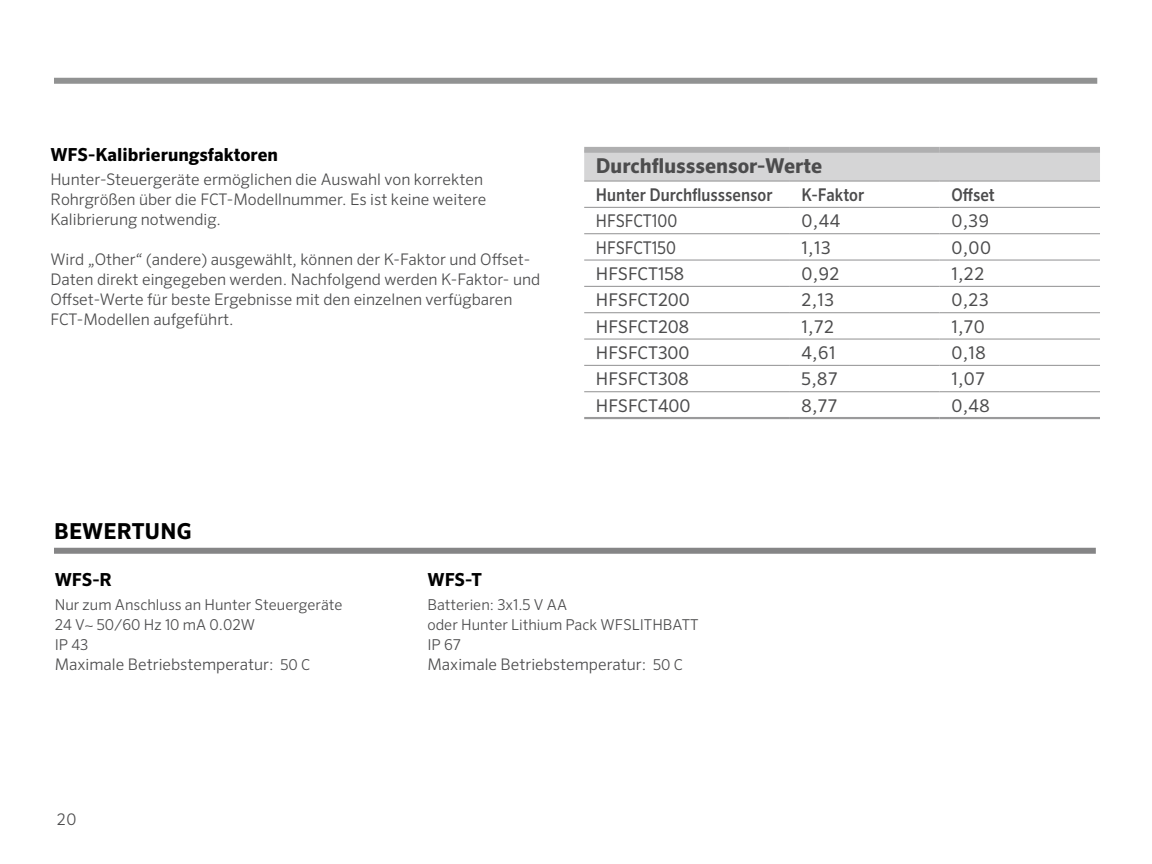
<style>
.page{position:relative;width:1152px;height:864px;background:#fff}
.page>*{position:absolute;margin:0;border:0;box-sizing:border-box;transform-origin:0 0}
.t1{font:700 22px "Sero Pro";letter-spacing:.01em;color:#000}
.t2{font:700 20.6px "Sero Pro";color:#4c4c4d}
.t3{font:700 18px "Sero Pro";color:#000}
.t4{font:17.6px "Sero Pro";color:#4c4c4d}
.t5{font:500 17.6px "Sero Pro";color:#4c4c4d;scale:.9 1}
.t6{font:17.6px "Sero Pro";color:#4c4c4d;scale:.9 1}
.t7{font:300 16px/20px "Sero Pro";color:#4c4c4d}
.t8{font:300 15px/20px "Sero Pro";color:#4c4c4d}
.s1{font-size:15px}
</style>
<div class="page">
<div style="left:584px;top:153px;width:516px;height:27px;background:#d5d5d6"></div>
<hr style="left:584px;top:180px;width:206px;height:2px;background:#9a9a9b">
<hr style="left:790px;top:180px;width:150px;height:2px;background:#9a9a9b">
<hr style="left:940px;top:180px;width:160px;height:2px;background:#9a9a9b">
<div style="left:584px;top:147px;width:206px;height:6px;background:#afafb0"></div>
<div style="left:790px;top:147px;width:150px;height:6px;background:#afafb0"></div>
<div style="left:940px;top:147px;width:160px;height:6px;background:#afafb0"></div>
<hr style="left:584px;top:207px;width:206px;height:1px;background:#9a9a9b">
<hr style="left:790px;top:207px;width:150px;height:1px;background:#9a9a9b">
<hr style="left:940px;top:207px;width:160px;height:1px;background:#9a9a9b">
<hr style="left:584px;top:233px;width:206px;height:1px;background:#9a9a9b">
<hr style="left:790px;top:233px;width:150px;height:1px;background:#9a9a9b">
<hr style="left:940px;top:233px;width:160px;height:1px;background:#9a9a9b">
<hr style="left:584px;top:259px;width:206px;height:2px;background:#9a9a9b">
<hr style="left:790px;top:259px;width:150px;height:2px;background:#9a9a9b">
<hr style="left:940px;top:259px;width:160px;height:2px;background:#9a9a9b">
<hr style="left:584px;top:286px;width:206px;height:1px;background:#9a9a9b">
<hr style="left:790px;top:286px;width:150px;height:1px;background:#9a9a9b">
<hr style="left:940px;top:286px;width:160px;height:1px;background:#9a9a9b">
<hr style="left:584px;top:312px;width:206px;height:1px;background:#9a9a9b">
<hr style="left:790px;top:312px;width:150px;height:1px;background:#9a9a9b">
<hr style="left:940px;top:312px;width:160px;height:1px;background:#9a9a9b">
<hr style="left:584px;top:339px;width:206px;height:1px;background:#9a9a9b">
<hr style="left:790px;top:339px;width:150px;height:1px;background:#9a9a9b">
<hr style="left:940px;top:339px;width:160px;height:1px;background:#9a9a9b">
<hr style="left:584px;top:365px;width:206px;height:1px;background:#9a9a9b">
<hr style="left:790px;top:365px;width:150px;height:1px;background:#9a9a9b">
<hr style="left:940px;top:365px;width:160px;height:1px;background:#9a9a9b">
<hr style="left:584px;top:391px;width:206px;height:1px;background:#9a9a9b">
<hr style="left:790px;top:391px;width:150px;height:1px;background:#9a9a9b">
<hr style="left:940px;top:391px;width:160px;height:1px;background:#9a9a9b">
<hr style="left:584px;top:417px;width:206px;height:2px;background:#9a9a9b">
<hr style="left:790px;top:417px;width:150px;height:2px;background:#9a9a9b">
<hr style="left:940px;top:417px;width:160px;height:2px;background:#9a9a9b">
<div style="left:54px;top:78px;width:1043px;height:6px;background:#919292"></div>
<div style="left:54px;top:548px;width:1042px;height:6px;background:#858586"></div>
<p class="t3" style="left:50px;top:144px;width:229px">WFS-Kalibrierungsfaktoren</p>
<p class="t7" style="left:50px;top:169px;width:437px">Hunter-Steuergeräte ermöglichen die Auswahl von korrekten<br>Rohrgrößen über die FCT-Modellnummer. Es ist keine weitere<br>Kalibrierung notwendig.</p>
<p class="t7" style="left:50px;top:249px;width:491px">Wird „Other“ (andere) ausgewählt, können der K-Faktor und Offset-Daten direkt eingegeben werden. Nachfolgend werden K-Faktor- und Offset-Werte für beste Ergebnisse mit den einzelnen verfügbaren FCT-Modellen aufgeführt.</p>
<p class="t2" style="left:596px;top:154px;width:228px">Durchflusssensor-Werte</p>
<p class="t5" style="left:596px;top:184px;width:198px">Hunter Durchflusssensor</p>
<p class="t5" style="left:802px;top:184px;width:71px">K-Faktor</p>
<p class="t5" style="left:951px;top:184px;width:50px">Offset</p>
<p class="t6" style="left:596px;top:211px;width:92px">HFSFCT100</p>
<p class="t4" style="left:802px;top:211px;width:40px">0,44</p>
<p class="t4" style="left:951px;top:211px;width:39px">0,39</p>
<p class="t6" style="left:596px;top:237px;width:90px">HFSFCT150</p>
<p class="t4" style="left:802px;top:237px;width:31px">1,13</p>
<p class="t4" style="left:951px;top:237px;width:41px">0,00</p>
<p class="t4" style="left:596px;top:263px;width:90px">HFSFCT158</p>
<p class="t4" style="left:802px;top:263px;width:39px">0,92</p>
<p class="t4" style="left:951px;top:263px;width:34px">1,22</p>
<p class="t4" style="left:596px;top:290px;width:96px">HFSFCT200</p>
<p class="t4" style="left:802px;top:290px;width:34px">2,13</p>
<p class="t4" style="left:951px;top:290px;width:39px">0,23</p>
<p class="t4" style="left:596px;top:316px;width:95px">HFSFCT208</p>
<p class="t4" style="left:802px;top:316px;width:34px">1,72</p>
<p class="t4" style="left:951px;top:316px;width:35px">1,70</p>
<p class="t4" style="left:596px;top:342px;width:95px">HFSFCT300</p>
<p class="t4" style="left:802px;top:342px;width:35px">4,61</p>
<p class="t4" style="left:951px;top:342px;width:36px">0,18</p>
<p class="t4" style="left:596px;top:369px;width:94px">HFSFCT308</p>
<p class="t4" style="left:802px;top:369px;width:37px">5,87</p>
<p class="t4" style="left:951px;top:369px;width:35px">1,07</p>
<p class="t4" style="left:596px;top:395px;width:96px">HFSFCT400</p>
<p class="t4" style="left:802px;top:395px;width:37px">8,77</p>
<p class="t4" style="left:951px;top:395px;width:40px">0,48</p>
<h1 class="t1" style="left:54px;top:518px;width:139px">BEWERTUNG</h1>
<p class="t3" style="left:55px;top:568px;width:59px">WFS-R</p>
<p class="t8" style="left:55px;top:595px;width:289px">Nur zum Anschluss an Hunter Steuergeräte<br>24 V~ 50/60 Hz 10 mA 0.02W<br>IP 43</p>
<p class="t7" style="left:55px;top:654px;width:257px">Maximale Betriebstemperatur: <span class="s1">50 C</span></p>
<p class="t7" style="left:57px;top:809px;width:21px">20</p>
<p class="t3" style="left:427px;top:568px;width:56px">WFS-T</p>
<p class="t8" style="left:427px;top:595px;width:273px">Batterien: 3x1.5 V AA<br>oder Hunter Lithium Pack WFSLITHBATT<br>IP 67</p>
<p class="t7" style="left:427px;top:654px;width:257px">Maximale Betriebstemperatur: <span class="s1">50 C</span></p>
</div>
